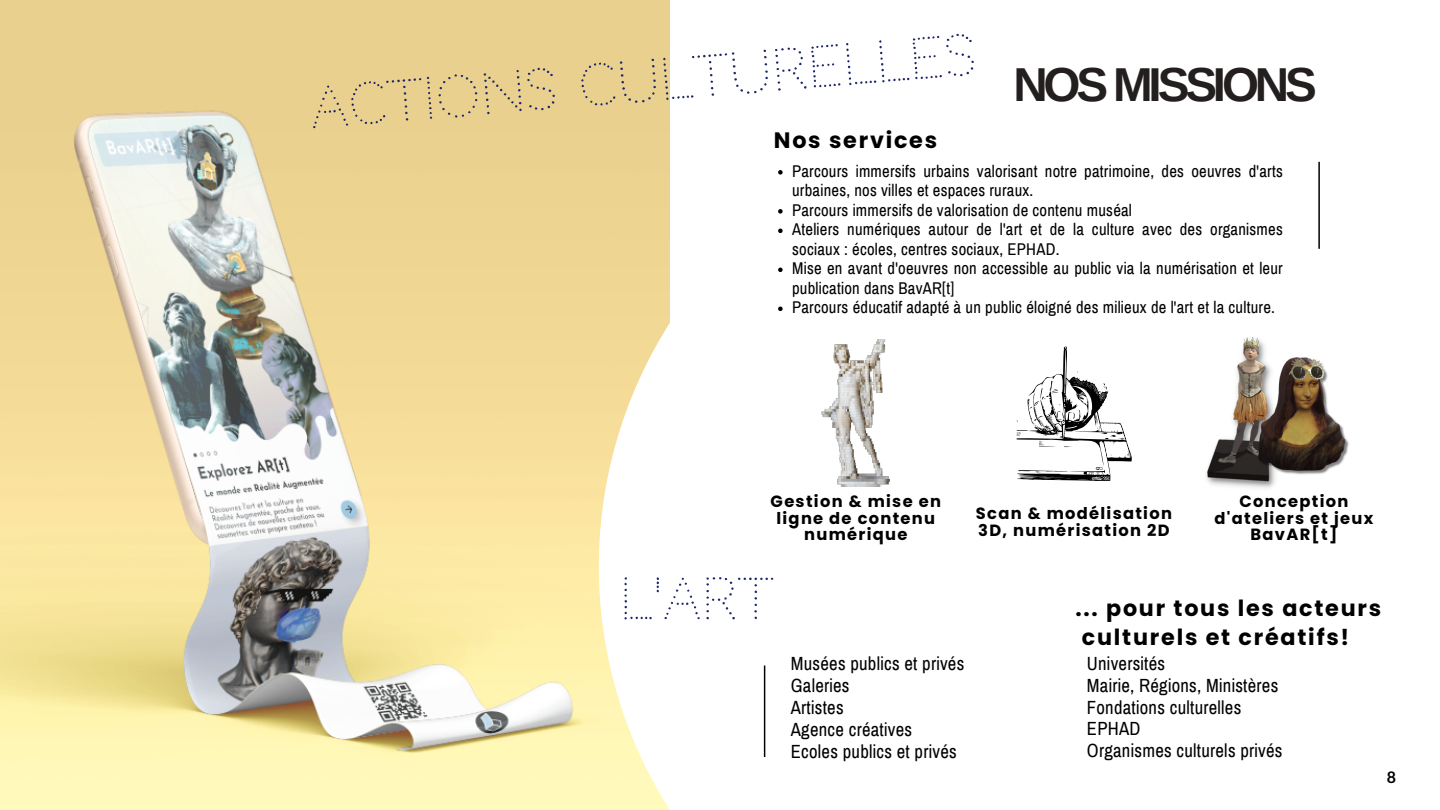
<style>
.page{position:relative;width:1440px;height:810px;background:#fff}
.page>*{position:absolute;margin:0;border:0;box-sizing:border-box;transform-origin:0 0}
.t1{font:56px "Codystar";color:#1d2769}
.t2{font:700 47.6px "Arimo";letter-spacing:-.085em;color:#231f1f}
.t3{font:700 22.3px "Poppins";letter-spacing:.08em;color:#000}
.t4{font:18.6px "Archivo Narrow";letter-spacing:.015em;color:#000}
.t5{font:16.6px/19.5px "Archivo Narrow";letter-spacing:.015em;color:#000}
.t6{font:700 16.3px/16.5px "Poppins";letter-spacing:.08em;color:#000;text-align:center}
.t7{font:700 16px "Lato";color:#000}
</style>
<div class="page">
<img style="left:0;top:0;width:670px;height:810px">
<svg style="left:599px;top:113px;width:721px;height:697px"></svg>
<hr style="left:1318px;top:162px;width:2px;height:87px;background:#000">
<hr style="left:764px;top:666px;width:1px;height:91px;background:#000">
<svg style="left:778px;top:170px;width:5px;height:5px"></svg>
<svg style="left:778px;top:209px;width:5px;height:5px"></svg>
<svg style="left:778px;top:229px;width:5px;height:4px"></svg>
<svg style="left:778px;top:268px;width:5px;height:4px"></svg>
<svg style="left:778px;top:307px;width:5px;height:4px"></svg>
<svg style="left:1016px;top:347px;width:116px;height:134px"></svg>
<img style="left:822px;top:340px;width:68px;height:147px">
<img style="left:1203px;top:334px;width:76px;height:158px">
<img style="left:1258px;top:357px;width:91px;height:119px">
<p class="t1" style="left:307px;top:78px;width:670px;rotate:-5deg">ACTIONS CULTURELLES</p>
<p class="t5" style="left:792px;top:162px;width:492px">Parcours immersifs urbains valorisant notre patrimoine, des oeuvres d'arts urbaines, nos villes et espaces ruraux.</p>
<p class="t5" style="left:792px;top:201px;width:341px">Parcours immersifs de valorisation de contenu muséal</p>
<p class="t5" style="left:792px;top:220px;width:492px">Ateliers numériques autour de l'art et de la culture avec des organismes sociaux : écoles, centres sociaux, EPHAD.</p>
<p class="t5" style="left:792px;top:259px;width:492px">Mise en avant d'oeuvres non accessible au public via la numérisation et leur publication dans BavAR[t]</p>
<p class="t5" style="left:792px;top:298px;width:484px">Parcours éducatif adapté à un public éloigné des milieux de l'art et la culture.</p>
<p class="t2" style="left:1013px;top:58px;width:305px">NOS MISSIONS</p>
<p class="t3" style="left:774px;top:125px;width:165px">Nos services</p>
<p class="t6" style="left:771px;top:494px;width:172px">Gestion &amp; mise en ligne de contenu numérique</p>
<p class="t6" style="left:976px;top:505px;width:198px;text-align:left">Scan &amp; modélisation<br>3D, numérisation 2D</p>
<p class="t6" style="left:1215px;top:494px;width:160px">Conception d'ateliers et jeux<br>BavAR[t]</p>
<p class="t1" style="left:620px;top:566px;width:156px">L'ART</p>
<p class="t4" style="left:791px;top:654px;width:175px">Musées publics et privés</p>
<p class="t4" style="left:791px;top:676px;width:60px">Galeries</p>
<p class="t4" style="left:791px;top:698px;width:54px">Artistes</p>
<p class="t4" style="left:791px;top:720px;width:123px">Agence créatives</p>
<p class="t4" style="left:791px;top:742px;width:167px">Ecoles publics et privés</p>
<p class="t3" style="left:1075px;top:593px;width:307px">... pour tous les acteurs</p>
<p class="t3" style="left:1082px;top:622px;width:269px">culturels et créatifs!</p>
<p class="t4" style="left:1087px;top:654px;width:80px">Universités</p>
<p class="t4" style="left:1087px;top:675px;width:193px">Mairie, Régions, Ministères</p>
<p class="t4" style="left:1087px;top:697px;width:156px">Fondations culturelles</p>
<p class="t4" style="left:1087px;top:719px;width:55px">EPHAD</p>
<p class="t4" style="left:1087px;top:741px;width:197px">Organismes culturels privés</p>
<p class="t7" style="left:1387px;top:767px;width:11px">8</p>
</div>
